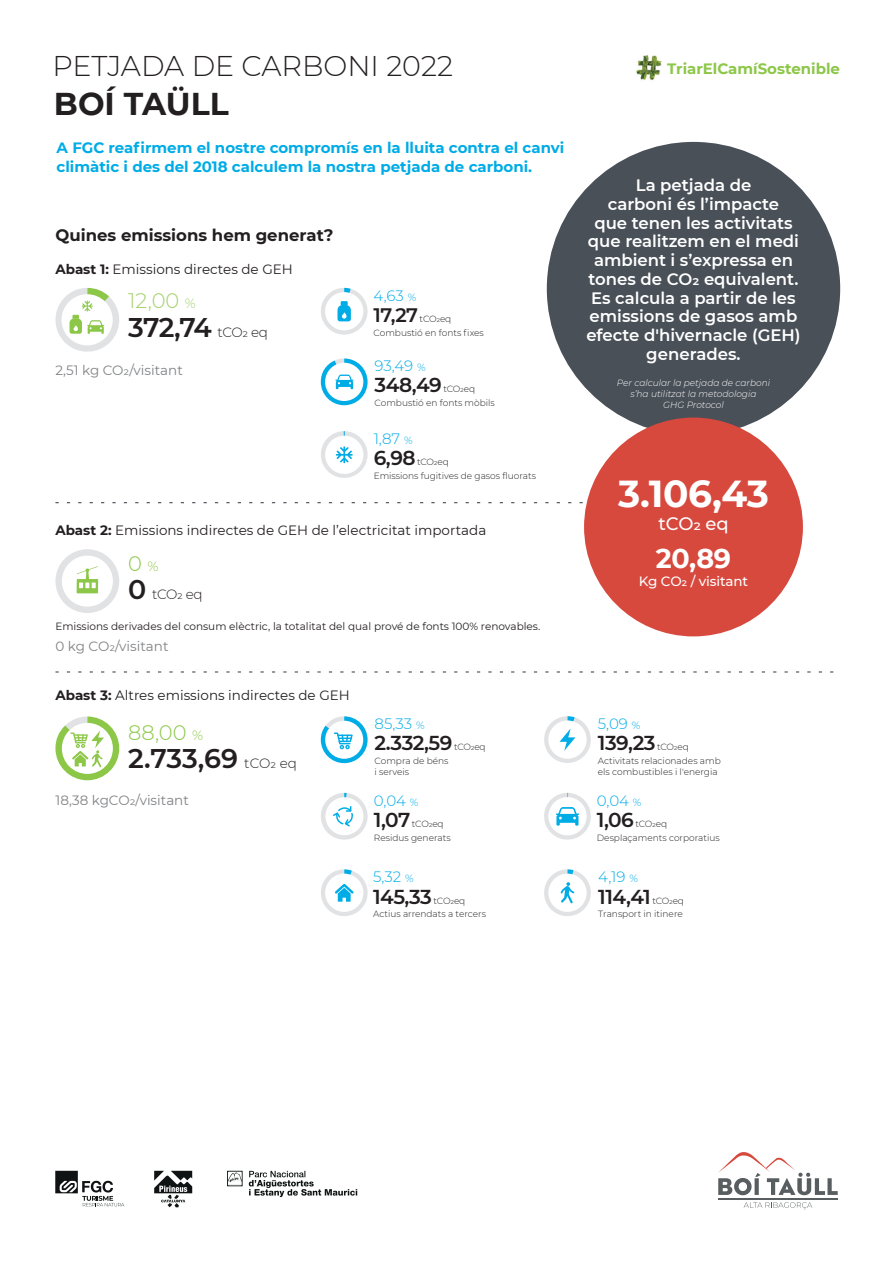
<style>
.page{position:relative;width:893px;height:1263px;background:#fff}
.page>*{position:absolute;margin:0;border:0;box-sizing:border-box;transform-origin:0 0}
.t1{font:700 37.5px "Montserrat";color:#fff}
.t2{font:700 31.5px "Montserrat";color:#231f20}
.t3{font:300 28.5px "Montserrat";color:#231f20}
.t4{font:600 27px "Montserrat";letter-spacing:-.015em;color:#231f20}
.t5{font:700 27px "Montserrat";color:#fff}
.t6{font:300 21px "Montserrat";color:#8cc748}
.t7{font:300 21px "Montserrat";color:#a3d06b}
.t8{font:600 20.1px "Montserrat";letter-spacing:-.025em;color:#231f20}
.t9{font:500 18px "Montserrat";letter-spacing:-.01em;color:#fff}
.t10{font:600 16.5px/18.8px "Montserrat";color:#fff;text-align:center}
.t11{font:700 16.5px "Montserrat";color:#231f20}
.t12{font:700 15px/19.5px "Montserrat";color:#00ace6}
.t13{font:300 15px "Montserrat";color:#00ace6}
.t14{font:700 15px "Montserrat";color:#8cc748}
.t15{font:13.5px "Montserrat";color:#231f20}
.t16{font:13.5px "Montserrat";color:#808285}
.t17{font:500 13.5px "Montserrat";letter-spacing:-.01em;color:#fff}
.t18{font:300 13.5px "Montserrat";letter-spacing:-.025em;color:#231f20}
.t19{font:10.5px "Montserrat";color:#231f20}
.t20{font:300 9px/13.8px "Montserrat";color:#231f20}
.t21{font:italic 300 9px/10.8px "Montserrat";color:#fff;text-align:center}
.s1{font-weight:700}
.s2{font-size:13.5px}
.s3{font-weight:300;font-size:13.5px}
.s4{font-size:10.5px}
.s5{font-weight:600;font-size:19.5px}
.s6{font-weight:600;font-size:27px}
</style>
<div class="page">
<svg style="left:55px;top:502px;width:532px;height:1px"></svg>
<div style="left:547px;top:142px;width:293px;height:293px;background:#495058;border-radius:50%"></div>
<svg style="left:55px;top:288px;width:64px;height:64px"></svg>
<svg style="left:55px;top:671px;width:779px;height:2px"></svg>
<svg style="left:321px;top:358px;width:47px;height:47px"></svg>
<svg style="left:321px;top:288px;width:47px;height:47px"></svg>
<img style="left:636px;top:55px;width:26px;height:25px">
<div style="left:584px;top:417px;width:219px;height:219px;background:#d7483d;border-radius:50%"></div>
<div style="left:55px;top:549px;width:64px;height:64px;background:#e1e2e4;border-radius:32px"></div>
<div style="left:62px;top:556px;width:51px;height:51px;background:#fff;border-radius:50%"></div>
<svg style="left:77px;top:566px;width:21px;height:27px"></svg>
<svg style="left:154px;top:1171px;width:38px;height:36px"></svg>
<svg style="left:55px;top:1171px;width:69px;height:35px"></svg>
<svg style="left:544px;top:716px;width:47px;height:47px"></svg>
<svg style="left:321px;top:793px;width:47px;height:47px"></svg>
<svg style="left:544px;top:869px;width:47px;height:47px"></svg>
<svg style="left:321px;top:869px;width:47px;height:47px"></svg>
<svg style="left:321px;top:431px;width:47px;height:47px"></svg>
<svg style="left:249px;top:1171px;width:108px;height:26px"></svg>
<svg style="left:227px;top:1171px;width:16px;height:15px"></svg>
<svg style="left:544px;top:793px;width:47px;height:47px"></svg>
<svg style="left:321px;top:716px;width:47px;height:47px"></svg>
<svg style="left:55px;top:716px;width:64px;height:64px"></svg>
<svg style="left:744px;top:1202px;width:68px;height:7px"></svg>
<hr style="left:718px;top:1198px;width:120px;height:1px;background:#585d5f">
<svg style="left:718px;top:1152px;width:120px;height:43px"></svg>
<h3 class="t3" style="left:52px;top:47px;width:402px">PETJADA DE CARBONI 2022</h3>
<h2 class="t2" style="left:54px;top:81px;width:176px">BOÍ TAÜLL</h2>
<h3 class="t12" style="left:57px;top:137px;width:509px">A FGC reafirmem el nostre compromís en la lluita contra el canvi climàtic i des del 2018 calculem la nostra petjada de carboni.</h3>
<h3 class="t11" style="left:55px;top:223px;width:279px">Quines emissions hem generat?</h3>
<h3 class="t15" style="left:55px;top:260px;width:239px"><span class="s1">Abast 1:</span> Emissions directes de GEH</h3>
<h3 class="t7" style="left:128px;top:287px;width:69px">12,00 <span class="s2">%</span></h3>
<h3 class="t4" style="left:128px;top:308px;width:141px">372,74 <span class="s3">tCO2 eq</span></h3>
<h3 class="t16" style="left:55px;top:360px;width:129px">2,51 kg CO2/visitant</h3>
<h3 class="t13" style="left:374px;top:285px;width:44px">4,63 <span class="s4">%</span></h3>
<p class="t20" style="left:374px;top:311px;width:112px"><span class="s5">17,27</span> tCO2eq<br>Combustió en fonts fixes</p>
<h3 class="t13" style="left:375px;top:356px;width:53px">93,49 <span class="s4">%</span></h3>
<h3 class="t8" style="left:375px;top:371px;width:69px">348,49</h3>
<p class="t20" style="left:375px;top:382px;width:122px;text-indent:69px">tCO2eq<br>Combustió en fonts mòbils</p>
<h3 class="t13" style="left:374px;top:429px;width:41px">1,87 <span class="s4">%</span></h3>
<h3 class="t8" style="left:374px;top:444px;width:43px">6,98</h3>
<p class="t20" style="left:374px;top:455px;width:164px;text-indent:44px">tCO2eq<br>Emissions fugitives de gasos fluorats</p>
<h3 class="t15" style="left:55px;top:521px;width:432px"><span class="s1">Abast 2:</span> Emissions indirectes de GEH de l’electricitat importada</h3>
<h3 class="t6" style="left:128px;top:549px;width:32px">0 <span class="s2">%</span></h3>
<h3 class="t18" style="left:128px;top:585px;width:76px"><span class="s6">0</span> tCO2 eq</h3>
<p class="t19" style="left:55px;top:619px;width:486px">Emissions derivades del consum elèctric, la totalitat del qual prové de fonts 100% renovables.</p>
<h3 class="t16" style="left:55px;top:637px;width:115px">0 kg CO2/visitant</h3>
<h3 class="t15" style="left:55px;top:686px;width:296px"><span class="s1">Abast 3:</span> Altres emissions indirectes de GEH</h3>
<h3 class="t6" style="left:128px;top:718px;width:76px">88,00 <span class="s2">%</span></h3>
<h3 class="t4" style="left:128px;top:739px;width:170px">2.733,69 <span class="s3">tCO2 eq</span></h3>
<h3 class="t16" style="left:55px;top:790px;width:135px">18,38 kgCO2/visitant</h3>
<h3 class="t13" style="left:375px;top:714px;width:52px">85,33 <span class="s4">%</span></h3>
<h3 class="t8" style="left:375px;top:729px;width:79px">2.332,59</h3>
<p class="t20" style="left:454px;top:740px;width:33px">tCO2eq</p>
<p class="t20" style="left:375px;top:755px;width:76px;line-height:10.5px">Compra de béns i serveis</p>
<h3 class="t13" style="left:374px;top:791px;width:46px">0,04 <span class="s4">%</span></h3>
<h3 class="t8" style="left:374px;top:806px;width:38px">1,07</h3>
<p class="t20" style="left:374px;top:817px;width:78px;text-indent:38px">tCO2eq<br>Residus generats</p>
<h3 class="t13" style="left:373px;top:867px;width:42px">5,32 <span class="s4">%</span></h3>
<h3 class="t8" style="left:373px;top:882px;width:60px">145,33</h3>
<p class="t20" style="left:373px;top:893px;width:114px;text-indent:61px">tCO2eq<br>Actius arrendats a tercers</p>
<h3 class="t14" style="left:667px;top:58px;width:174px">TriarElCamíSostenible</h3>
<h3 class="t10" style="left:586px;top:175px;width:216px">La petjada de<br>carboni és l’impacte<br>que tenen les activitats que realitzem en el medi ambient i s’expressa en tones de CO2 equivalent.<br>Es calcula a partir de les emissions de gasos amb efecte d'hivernacle (GEH) generades.</h3>
<p class="t21" style="left:617px;top:377px;width:155px">Per calcular la petjada de carboni s’ha utilitzat la metodologia<br>GHG Protocol</p>
<h1 class="t1" style="left:618px;top:467px;width:152px">3.106,43</h1>
<h3 class="t9" style="left:659px;top:511px;width:72px">tCO2 eq</h3>
<h3 class="t5" style="left:656px;top:539px;width:77px">20,89</h3>
<h3 class="t17" style="left:639px;top:572px;width:111px">Kg CO2 / visitant</h3>
<h3 class="t13" style="left:598px;top:714px;width:44px">5,09 <span class="s4">%</span></h3>
<h3 class="t8" style="left:598px;top:729px;width:59px">139,23</h3>
<p class="t20" style="left:598px;top:740px;width:125px;text-indent:59px">tCO2eq<br>Activitats relacionades amb</p>
<p class="t20" style="left:598px;top:764px;width:121px">els combustibles i l'energia</p>
<h3 class="t13" style="left:597px;top:790px;width:46px">0,04 <span class="s4">%</span></h3>
<h3 class="t8" style="left:597px;top:806px;width:38px">1,06</h3>
<p class="t20" style="left:597px;top:817px;width:124px;text-indent:39px">tCO2eq<br>Desplaçaments corporatius</p>
<h3 class="t13" style="left:598px;top:867px;width:41px">4,19 <span class="s4">%</span></h3>
<h3 class="t8" style="left:598px;top:882px;width:54px">114,41</h3>
<p class="t20" style="left:598px;top:893px;width:87px;text-align:right">tCO2eq<br>Transport in itinere</p>
</div>
